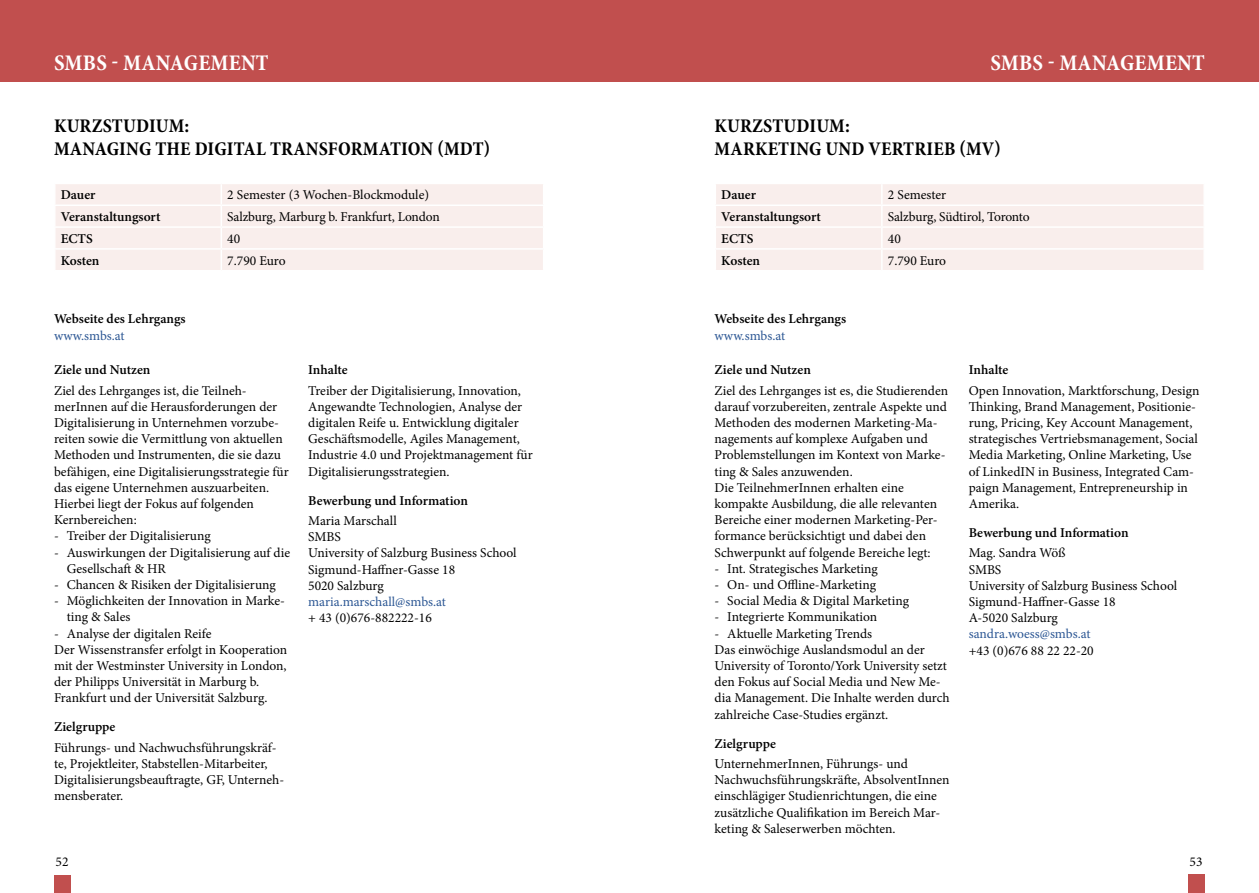
<style>
.page{position:relative;width:1259px;height:893px;background:#fff}
.page>*{position:absolute;margin:0;border:0;box-sizing:border-box;transform-origin:0 0}
.t1{font:700 condensed 22.5px "Minion Pro";letter-spacing:.01em;color:#fff}
.t2{font:700 condensed 19.5px/23.4px "Minion Pro";letter-spacing:.01em;color:#000}
.t3{font:13.5px/16.2px "Minion Pro";color:#000}
.t4{font:600 13.5px "Minion Pro";color:#000}
.t5{font:13.5px "Minion Pro";color:#2c5794}
.t6{font:13.5px "Minion Pro";letter-spacing:-.02em;color:#000}
</style>
<div class="page">
<div style="left:0;top:0;width:629px;height:82px;background:#c14f4e"></div>
<div style="left:629px;top:0;width:630px;height:82px;background:#c14f4e"></div>
<div style="left:54px;top:874px;width:16px;height:19px;background:#c14f4e"></div>
<div style="left:1188px;top:874px;width:16px;height:19px;background:#c14f4e"></div>
<svg style="left:56px;top:184px;width:487px;height:86px"></svg>
<div style="left:716px;top:184px;width:487px;height:86px;background:#f9eeec"></div>
<hr style="left:714px;top:204px;width:168px;height:2px;background:#fff">
<hr style="left:882px;top:204px;width:323px;height:2px;background:#fff">
<hr style="left:714px;top:226px;width:168px;height:2px;background:#fff">
<hr style="left:882px;top:226px;width:323px;height:2px;background:#fff">
<hr style="left:714px;top:248px;width:168px;height:2px;background:#fff">
<hr style="left:882px;top:248px;width:323px;height:2px;background:#fff">
<h1 class="t1" style="left:54px;top:48px;width:216px">SMBS - MANAGEMENT</h1>
<h2 class="t2" style="left:54px;top:114px;width:438px">KURZSTUDIUM:<br>MANAGING THE DIGITAL TRANSFORMATION (MDT)</h2>
<p class="t4" style="left:61px;top:186px;width:36px">Dauer</p>
<p class="t3" style="left:227px;top:187px;width:203px">2 Semester (3 Wochen-Blockmodule)</p>
<p class="t4" style="left:61px;top:207px;width:101px">Veranstaltungsort</p>
<p class="t3" style="left:227px;top:209px;width:214px">Salzburg, Marburg b. Frankfurt, London</p>
<p class="t4" style="left:61px;top:229px;width:34px">ECTS</p>
<p class="t3" style="left:227px;top:231px;width:14px">40</p>
<p class="t4" style="left:61px;top:251px;width:40px">Kosten</p>
<p class="t3" style="left:227px;top:252px;width:60px">7.790 Euro</p>
<p class="t4" style="left:54px;top:310px;width:133px">Webseite des Lehrgangs</p>
<p class="t5" style="left:54px;top:326px;width:72px">www.smbs.at</p>
<p class="t4" style="left:54px;top:360px;width:98px">Ziele und Nutzen</p>
<p class="t3" style="left:54px;top:382px;width:236px">Ziel des Lehrganges ist, die Teilneh&shy;merInnen auf die Herausforderungen der Digitalisierung in Unternehmen vorzube&shy;reiten sowie die Vermittlung von aktuellen Methoden und Instrumenten, die sie dazu befähigen, eine Digitalisierungsstrategie für das eigene Unternehmen auszuarbeiten.<br>Hierbei liegt der Fokus auf folgenden Kernbereichen:</p>
<p class="t3" style="left:54px;top:528px;width:158px">- Treiber der Digitalisierung</p>
<p class="t3" style="left:67px;top:544px;width:225px;text-indent:-13px">- Auswirkungen der Digitalisierung auf die<br>Gesellschaft &amp; HR</p>
<p class="t3" style="left:54px;top:577px;width:223px">- Chancen &amp; Risiken der Digitalisierung</p>
<p class="t3" style="left:67px;top:593px;width:220px;text-indent:-13px">- Möglichkeiten der Innovation in Marke&shy;ting &amp; Sales</p>
<p class="t3" style="left:54px;top:625px;width:235px">- Analyse der digitalen Reife<br>Der Wissenstransfer erfolgt in Kooperation mit der Westminster University in London, der Philipps Universität in Marburg b.<br>Frankfurt und der Universität Salzburg.</p>
<p class="t4" style="left:54px;top:718px;width:63px">Zielgruppe</p>
<p class="t3" style="left:54px;top:739px;width:232px">Führungs- und Nachwuchsführungskräf&shy;te, Projektleiter, Stabstellen-Mitarbeiter, Digitalisierungsbeauftragte, GF, Unterneh&shy;mensberater.</p>
<p class="t4" style="left:308px;top:360px;width:41px">Inhalte</p>
<p class="t3" style="left:308px;top:382px;width:226px">Treiber der Digitalisierung, Innovation, Angewandte Technologien, Analyse der digitalen Reife u. Entwicklung digitaler Geschäftsmodelle, Agiles Management, Industrie 4.0 und Projektmanagement für Digitalisierungsstrategien.</p>
<p class="t4" style="left:308px;top:491px;width:161px">Bewerbung und Information</p>
<p class="t3" style="left:308px;top:513px;width:210px">Maria Marschall<br>SMBS<br>University of Salzburg Business School<br>Sigmund-Haffner-Gasse 18<br>5020 Salzburg</p>
<p class="t5" style="left:308px;top:593px;width:139px">maria.marschall@smbs.at</p>
<p class="t3" style="left:308px;top:610px;width:125px">+ 43 (0)676-882222-16</p>
<h1 class="t1" style="left:990px;top:48px;width:216px">SMBS - MANAGEMENT</h1>
<h2 class="t2" style="left:714px;top:114px;width:288px">KURZSTUDIUM:<br>MARKETING UND VERTRIEB (MV)</h2>
<p class="t4" style="left:721px;top:186px;width:36px">Dauer</p>
<p class="t3" style="left:888px;top:187px;width:60px">2 Semester</p>
<p class="t4" style="left:721px;top:207px;width:101px">Veranstaltungsort</p>
<p class="t6" style="left:888px;top:208px;width:143px">Salzburg, Südtirol, Toronto</p>
<p class="t4" style="left:721px;top:229px;width:34px">ECTS</p>
<p class="t3" style="left:888px;top:231px;width:14px">40</p>
<p class="t4" style="left:721px;top:251px;width:40px">Kosten</p>
<p class="t3" style="left:888px;top:252px;width:60px">7.790 Euro</p>
<p class="t4" style="left:714px;top:310px;width:133px">Webseite des Lehrgangs</p>
<p class="t5" style="left:714px;top:326px;width:72px">www.smbs.at</p>
<p class="t4" style="left:714px;top:360px;width:98px">Ziele und Nutzen</p>
<p class="t3" style="left:714px;top:382px;width:235px">Ziel des Lehrganges ist es, die Studierenden darauf vorzubereiten, zentrale Aspekte und Methoden des modernen Marketing-Ma&shy;nagements auf komplexe Aufgaben und Problemstellungen im Kontext von Marke&shy;ting &amp; Sales anzuwenden.<br>Die TeilnehmerInnen erhalten eine kompakte Ausbildung, die alle relevanten Bereiche einer modernen Marketing-Per&shy;formance berücksichtigt und dabei den Schwerpunkt auf folgende Bereiche legt:</p>
<p class="t3" style="left:714px;top:560px;width:165px">- Int. Strategisches Marketing</p>
<p class="t3" style="left:714px;top:577px;width:163px">- On- und Offline-Marketing</p>
<p class="t3" style="left:714px;top:593px;width:196px">- Social Media &amp; Digital Marketing</p>
<p class="t3" style="left:714px;top:609px;width:164px">- Integrierte Kommunikation</p>
<p class="t3" style="left:714px;top:625px;width:236px">- Aktuelle Marketing Trends<br>Das einwöchige Auslandsmodul an der University of Toronto/York University setzt den Fokus auf Social Media und New Me&shy;dia Management. Die Inhalte werden durch zahlreiche Case-Studies ergänzt.</p>
<p class="t4" style="left:714px;top:734px;width:63px">Zielgruppe</p>
<p class="t3" style="left:714px;top:756px;width:237px">UnternehmerInnen, Führungs- und Nachwuchsführungskräfte, AbsolventInnen einschlägiger Studienrichtungen, die eine zusätzliche Qualifikation im Bereich Mar&shy;keting &amp; Saleserwerben möchten.</p>
<p class="t4" style="left:968px;top:360px;width:41px">Inhalte</p>
<p class="t3" style="left:968px;top:382px;width:232px">Open Innovation, Marktforschung, Design Thinking, Brand Management, Positionie&shy;rung, Pricing, Key Account Management, strategisches Vertriebsmanagement, Social Media Marketing, Online Marketing, Use of LinkedIN in Business, Integrated Cam&shy;paign Management, Entrepreneurship in Amerika.</p>
<p class="t4" style="left:968px;top:523px;width:161px">Bewerbung und Information</p>
<p class="t3" style="left:968px;top:545px;width:210px">Mag. Sandra Wöß<br>SMBS<br>University of Salzburg Business School<br>Sigmund-Haffner-Gasse 18<br>A-5020 Salzburg</p>
<p class="t5" style="left:968px;top:625px;width:123px">sandra.woess@smbs.at</p>
<p class="t3" style="left:968px;top:642px;width:126px">+43 (0)676 88 22 22-20</p>
<p class="t3" style="left:56px;top:854px;width:14px">52</p>
<p class="t3" style="left:1189px;top:854px;width:14px">53</p>
</div>
